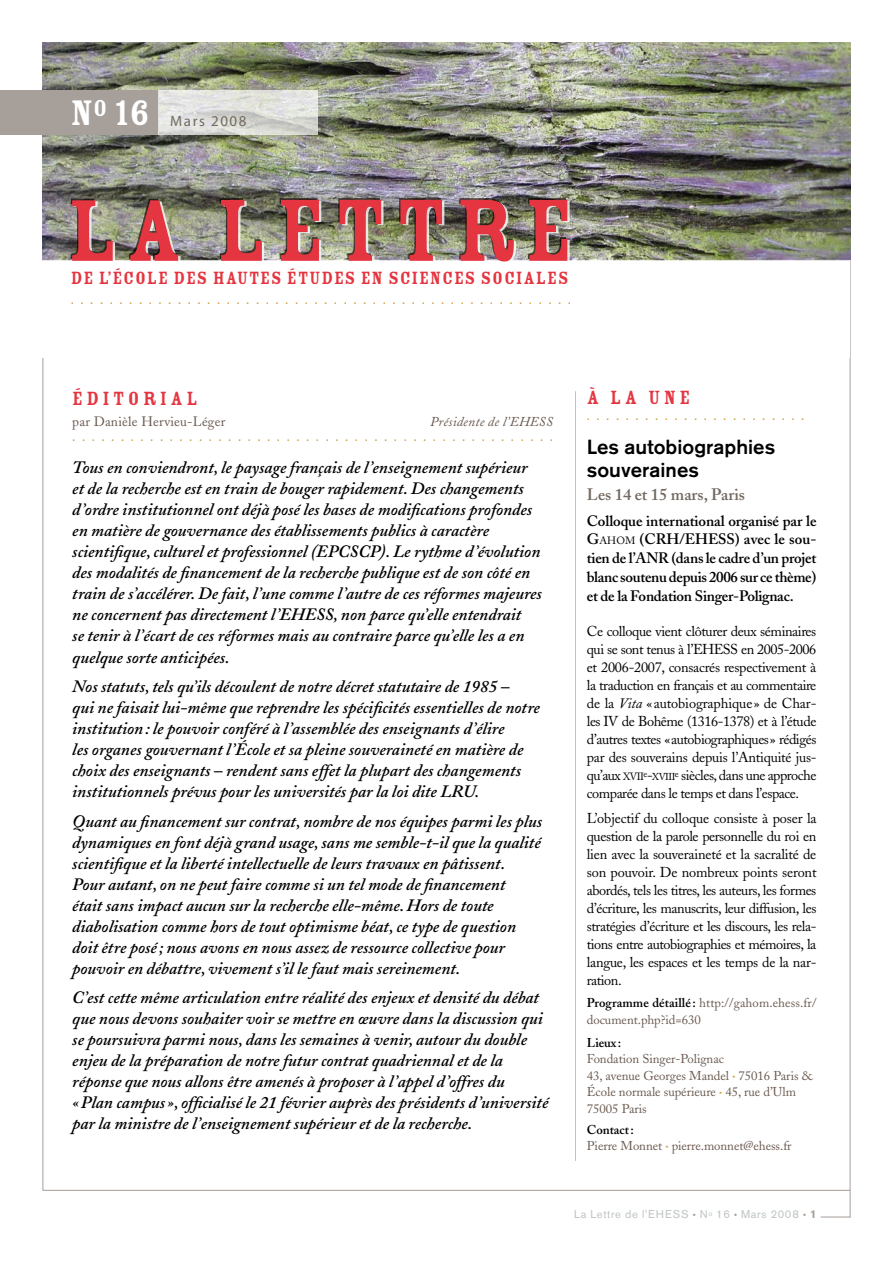
<style>
.page{position:relative;width:893px;height:1263px;background:#fff}
.page>*{position:absolute;margin:0;border:0;box-sizing:border-box;transform-origin:0 0}
.t1{font:96.75px "Rosewood Std Fill";letter-spacing:.075em;color:#e53540}
.t2{font:39px "Rosewood Std Fill";color:#fff}
.t3{font:21px "Rosewood Std Fill";letter-spacing:.16em;color:#e53540}
.t4{font:500 20.25px/22.5px "Akzidenz Grotesk BE";color:#000}
.t5{font:19.5px "Rosewood Std Fill";letter-spacing:.04em;color:#e53540}
.t6{font:italic 600 17.25px/21px "Adobe Caslon";color:#000}
.t7{font:600 16.5px "Adobe Caslon";color:#726960}
.t8{font:600 15px/18.8px "Adobe Caslon";letter-spacing:-.02em;color:#000;text-align:justify}
.t9{font:15px "Myriad Pro";letter-spacing:.1em;color:#726960}
.t10{font:14.25px/18px "Adobe Caslon";letter-spacing:-.035em;color:#000;text-align:justify}
.t11{font:14.25px "Akzidenz Grotesk BE";color:#d1a54f}
.t12{font:13.5px "Adobe Caslon";letter-spacing:.015em;color:#69584e}
.t13{font:italic 13.5px "Adobe Caslon";letter-spacing:.015em;color:#69584e}
.t14{font:12.75px/16.5px "Adobe Caslon";letter-spacing:-.005em;color:#69584e}
.t15{font:600 12.75px "Adobe Caslon";letter-spacing:-.005em;color:#000}
.t16{font:11.25px "Akzidenz Grotesk BE";letter-spacing:.05em;color:#bec3c3}
.s1{font-size:96px}
.s2{font-weight:400;font-size:10.5px}
.s3{font-style:italic}
.s4{font-size:10.5px}
.s5{font-size:10.05px}
.s6{font-weight:600;color:#000}
.s7{font-size:9px;color:#d1a54f}
.s8{font-size:9px;color:#a79f9a}
</style>
<div class="page">
<svg style="left:821px;top:1191px;width:30px;height:26px"></svg>
<img style="left:43px;top:43px;width:807px;height:218px">
<div style="left:0;top:90px;width:159px;height:45px;background:#a79f9a"></div>
<svg style="left:159px;top:90px;width:159px;height:45px;background:#dddeda"></svg>
<hr style="left:575px;top:391px;width:1px;height:770px;background:#bec3c3">
<h2 class="t2" style="left:71px;top:92px;width:81px">N<sup>O</sup> 16</h2>
<p class="t9" style="left:170px;top:112px;width:78px">Mars 2008</p>
<h1 class="t1" style="left:67px;top:178px;width:508px"><span class="s1">LA</span> LETTRE</h1>
<p class="t5" style="left:71px;top:267px;width:499px">DE L’ÉCOLE DES HAUTES ÉTUDES EN SCIENCES SOCIALES</p>
<p class="t11" style="left:71px;top:290px;width:502px">....................................................</p>
<p class="t3" style="left:72px;top:387px;width:127px">ÉDITORIAL</p>
<p class="t12" style="left:72px;top:413px;width:154px">par Danièle Hervieu-Léger</p>
<p class="t13" style="left:430px;top:414px;width:124px">Présidente de l’EHESS</p>
<p class="t11" style="left:72px;top:427px;width:482px">..................................................</p>
<p class="t6" style="left:72px;top:458px;width:471px">Tous en conviendront, le paysage français de l’enseignement supérieur et de la recherche est en train de bouger rapidement. Des changements d’ordre institutionnel ont déjà posé les bases de modifications profondes en matière de gouvernance des établissements publics à caractère scientifique, culturel et professionnel (EPCSCP). Le rythme d’évolution des modalités de financement de la recherche publique est de son côté en train de s’accélérer. De fait, l’une comme l’autre de ces réformes majeures ne concernent pas directement l’EHESS, non parce qu’elle entendrait<br>se tenir à l’écart de ces réformes mais au contraire parce qu’elle les a en quelque sorte anticipées.</p>
<p class="t6" style="left:72px;top:676px;width:469px">Nos statuts, tels qu’ils découlent de notre décret statutaire de 1985 –<br>qui ne faisait lui-même que reprendre les spécificités essentielles de notre institution: le pouvoir conféré à l’assemblée des enseignants d’élire<br>les organes gouvernant l’École et sa pleine souveraineté en matière de choix des enseignants – rendent sans effet la plupart des changements institutionnels prévus pour les universités par la loi dite LRU.</p>
<p class="t6" style="left:72px;top:811px;width:471px">Quant au financement sur contrat, nombre de nos équipes parmi les plus dynamiques en font déjà grand usage, sans me semble-t-il que la qualité scientifique et la liberté intellectuelle de leurs travaux en pâtissent.<br>Pour autant, on ne peut faire comme si un tel mode de financement<br>était sans impact aucun sur la recherche elle-même. Hors de toute diabolisation comme hors de tout optimisme béat, ce type de question doit être posé; nous avons en nous assez de ressource collective pour pouvoir en débattre, vivement s’il le faut mais sereinement.</p>
<p class="t6" style="left:72px;top:987px;width:478px">C’est cette même articulation entre réalité des enjeux et densité du débat que nous devons souhaiter voir se mettre en œuvre dans la discussion qui se poursuivra parmi nous, dans les semaines à venir, autour du double enjeu de la préparation de notre futur contrat quadriennal et de la réponse que nous allons être amenés à proposer à l’appel d’offres du «Plan campus», officialisé le 21 février auprès des présidents d’université par la ministre de l’enseignement supérieur et de la recherche.</p>
<p class="t3" style="left:587px;top:386px;width:105px">À LA UNE</p>
<p class="t11" style="left:587px;top:406px;width:219px">.......................</p>
<p class="t4" style="left:587px;top:436px;width:190px">Les autobiographies souveraines</p>
<p class="t7" style="left:587px;top:485px;width:160px">Les 14 et 15 mars, Paris</p>
<p class="t8" style="left:587px;top:511px;width:231px">Colloque international organisé par le G<span class="s2">ahom</span> (CRH/EHESS) avec le sou&shy;tien de l’ANR (dans le cadre d’un projet blanc soutenu depuis 2006 sur ce thème) et de la Fondation Singer-Polignac.</p>
<p class="t10" style="left:587px;top:622px;width:231px">Ce colloque vient clôturer deux séminaires qui se sont tenus à l’EHESS en 2005-2006 et 2006-2007, consacrés respectivement à la traduction en français et au commentaire de la <span class="s3">Vita</span> «autobiographique» de Char&shy;les IV de Bohême (1316-1378) et à l’étude d’autres textes «autobiographiques» rédigés par des souverains depuis l’Antiquité jus&shy;qu’aux <span class="s4">xvii</span><sup>e</sup>-<span class="s5">xviii</span><sup>e</sup> siècles, dans une approche comparée dans le temps et dans l’espace.</p>
<p class="t10" style="left:587px;top:809px;width:231px">L’objectif du colloque consiste à poser la question de la parole personnelle du roi en lien avec la souveraineté et la sacralité de son pouvoir. De nombreux points seront abordés, tels les titres, les auteurs, les formes d’écriture, les manuscrits, leur diffusion, les stratégies d’écriture et les discours, les rela&shy;tions entre autobiographies et mémoires, la langue, les espaces et les temps de la nar&shy;ration.</p>
<p class="t14" style="left:587px;top:995px;width:231px"><span class="s6">Programme détaillé :</span> http://gahom.ehess.fr/ document.php?id=630</p>
<p class="t15" style="left:587px;top:1035px;width:36px">Lieux :</p>
<p class="t14" style="left:587px;top:1051px;width:227px">Fondation Singer-Polignac<br>43, avenue Georges Mandel <span class="s7">•</span> 75016 Paris &amp;<br>École normale supérieure <span class="s7">•</span> 45, rue d’Ulm<br>75005 Paris</p>
<p class="t14" style="left:587px;top:1121px;width:206px"><span class="s6">Contact:<br></span>Pierre Monnet <span class="s7">•</span> pierre.monnet@ehess.fr</p>
<p class="t16" style="left:574px;top:1208px;width:233px">La Lettre de l’EHESS <span class="s8">•</span> N<sup>o</sup> 16 <span class="s8">•</span> Mars 2008 <span class="s8">•</span></p>
</div>
